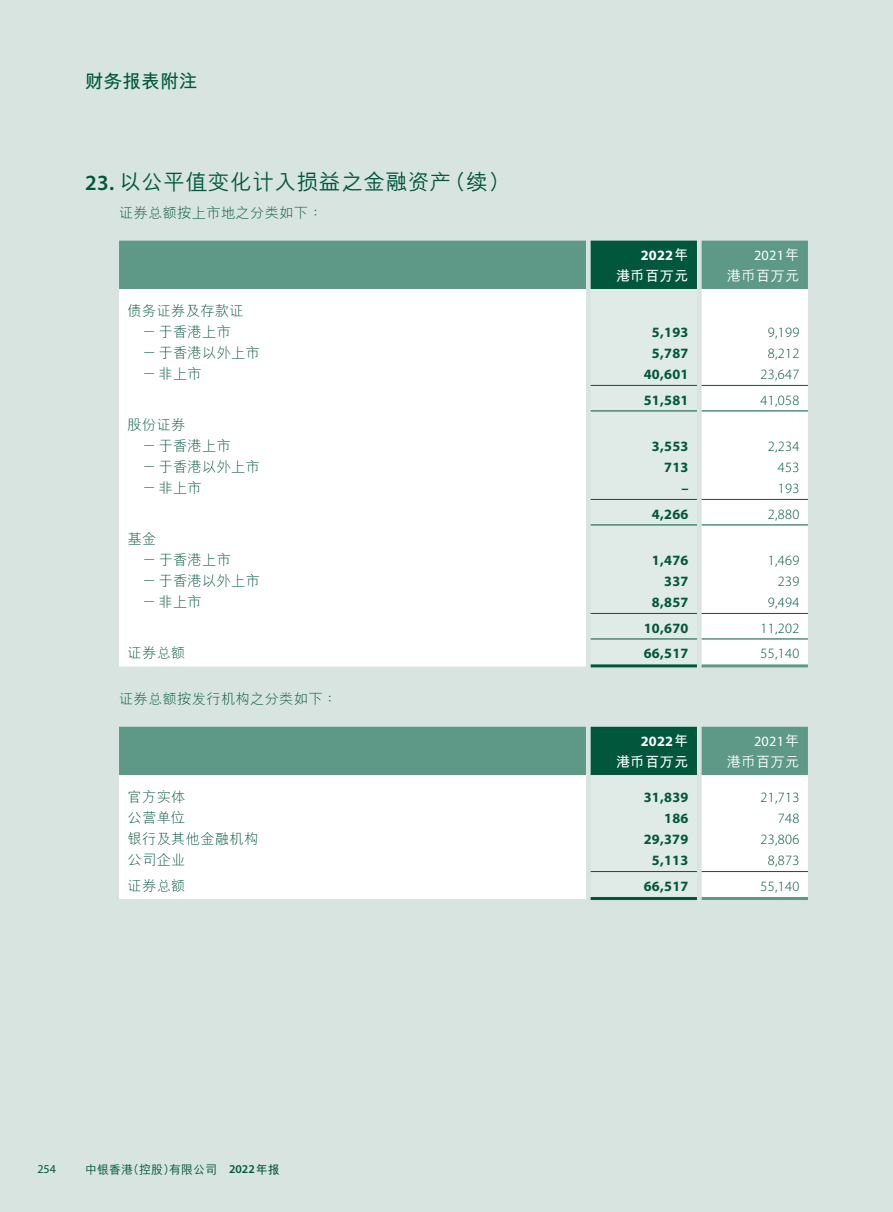
<style>
.page{position:relative;width:893px;height:1212px;background:#fff}
.page>*{position:absolute;margin:0;border:0;box-sizing:border-box;transform-origin:0 0}
.t1{font:500 21.75px "M Hei HKS";letter-spacing:.02em;color:#00573c}
.t2{font:700 18.75px "M Hei HKS";color:#00573c}
.t3{font:300 14.25px/21px "M Hei HKS";letter-spacing:.02em;color:#00573c}
.t4{font:300 14.25px "Myriad Pro";letter-spacing:.02em;color:#00573c}
.t5{font:700 14.25px "Myriad Pro";letter-spacing:.02em;color:#00573c}
.t6{font:700 14.25px "Myriad Pro";letter-spacing:.02em;color:#fff}
.t7{font:14.25px "Myriad Pro";letter-spacing:.02em;color:#fff}
.t8{font:700 14.25px "M Hei HKS";letter-spacing:.02em;color:#fff}
.t9{font:500 14.25px "M Hei HKS";letter-spacing:.02em;color:#fff}
.t10{font:500 12px "M Hei HKS";color:#00573c}
.t11{font:12px "Myriad Pro";color:#00573c}
.s1{font-family:"Myriad Pro";font-weight:600}
.s2{font-family:"M Hei HKS"}
.s3{font-family:"M Hei HKS";font-weight:500}
.s4{font-weight:700}
</style>
<div class="page">
<div style="left:0;top:0;width:892px;height:1212px;background:#d7e4e0"></div>
<svg style="left:119px;top:241px;width:689px;height:425px;background:#e6efec"></svg>
<hr style="left:591px;top:385px;width:106px;height:1px;background:#00573c">
<hr style="left:702px;top:385px;width:106px;height:1px;background:#00573c">
<hr style="left:591px;top:411px;width:106px;height:1px;background:#00573c">
<hr style="left:702px;top:411px;width:106px;height:1px;background:#00573c">
<hr style="left:591px;top:499px;width:106px;height:1px;background:#00573c">
<hr style="left:702px;top:499px;width:106px;height:1px;background:#00573c">
<hr style="left:591px;top:525px;width:106px;height:1px;background:#00573c">
<hr style="left:702px;top:525px;width:106px;height:1px;background:#00573c">
<hr style="left:591px;top:613px;width:106px;height:1px;background:#00573c">
<hr style="left:702px;top:613px;width:106px;height:1px;background:#00573c">
<hr style="left:591px;top:639px;width:106px;height:1px;background:#00573c">
<hr style="left:702px;top:639px;width:106px;height:1px;background:#00573c">
<hr style="left:591px;top:664px;width:106px;height:3px;background:#00573c">
<hr style="left:702px;top:664px;width:106px;height:3px;background:#5e9988">
<svg style="left:119px;top:727px;width:689px;height:172px;background:#caddd7"></svg>
<hr style="left:591px;top:871px;width:106px;height:1px;background:#00573c">
<hr style="left:702px;top:871px;width:106px;height:1px;background:#00573c">
<hr style="left:591px;top:897px;width:106px;height:3px;background:#00573c">
<hr style="left:702px;top:897px;width:106px;height:3px;background:#5e9988">
<h2 class="t2" style="left:85px;top:67px;width:114px">財務報表附註</h2>
<h1 class="t1" style="left:85px;top:166px;width:427px"><span class="s1">23.</span> 以公平值變化計入損益之金融資產（續）</h1>
<p class="t3" style="left:119px;top:201px;width:205px">證券總額按上市地之分類如下：</p>
<p class="t3" style="left:128px;top:300px;width:118px;text-align:center">債務證券及存款證－於香港上市</p>
<p class="t6" style="left:641px;top:246px;width:49px">2022<span class="s2">年</span></p>
<p class="t7" style="left:754px;top:246px;width:47px">2021<span class="s3">年</span></p>
<p class="t8" style="left:616px;top:265px;width:74px">港幣百萬元</p>
<p class="t9" style="left:727px;top:265px;width:74px">港幣百萬元</p>
<p class="t5" style="left:652px;top:323px;width:38px">5,193</p>
<p class="t4" style="left:768px;top:325px;width:33px">9,199</p>
<p class="t3" style="left:142px;top:342px;width:119px">－於香港以外上市</p>
<p class="t5" style="left:652px;top:344px;width:38px">5,787</p>
<p class="t4" style="left:768px;top:346px;width:33px">8,212</p>
<p class="t3" style="left:142px;top:363px;width:61px">－非上市</p>
<p class="t5" style="left:644px;top:365px;width:46px">40,601</p>
<p class="t4" style="left:761px;top:367px;width:40px">23,647</p>
<p class="t5" style="left:644px;top:391px;width:46px">51,581</p>
<p class="t4" style="left:761px;top:392px;width:40px">41,058</p>
<p class="t3" style="left:142px;top:414px;width:90px;text-indent:-15px">股份證券<br>－於香港上市</p>
<p class="t5" style="left:652px;top:437px;width:38px">3,553</p>
<p class="t4" style="left:768px;top:439px;width:33px">2,234</p>
<p class="t3" style="left:142px;top:456px;width:119px">－於香港以外上市</p>
<p class="t5" style="left:664px;top:458px;width:26px">713</p>
<p class="t4" style="left:778px;top:460px;width:23px">453</p>
<p class="t3" style="left:142px;top:477px;width:61px">－非上市</p>
<p class="t5" style="left:681px;top:479px;width:9px">–</p>
<p class="t4" style="left:778px;top:481px;width:23px">193</p>
<p class="t5" style="left:652px;top:505px;width:38px">4,266</p>
<p class="t4" style="left:768px;top:506px;width:33px">2,880</p>
<p class="t3" style="left:142px;top:528px;width:90px;text-indent:-15px">基金<br>－於香港上市</p>
<p class="t5" style="left:652px;top:551px;width:38px">1,476</p>
<p class="t4" style="left:768px;top:553px;width:33px">1,469</p>
<p class="t3" style="left:142px;top:570px;width:119px">－於香港以外上市</p>
<p class="t5" style="left:664px;top:572px;width:26px">337</p>
<p class="t4" style="left:778px;top:574px;width:23px">239</p>
<p class="t3" style="left:142px;top:591px;width:61px">－非上市</p>
<p class="t5" style="left:652px;top:593px;width:38px">8,857</p>
<p class="t4" style="left:768px;top:595px;width:33px">9,494</p>
<p class="t5" style="left:644px;top:619px;width:46px">10,670</p>
<p class="t4" style="left:761px;top:620px;width:40px">11,202</p>
<p class="t3" style="left:128px;top:642px;width:59px">證券總額</p>
<p class="t5" style="left:644px;top:644px;width:46px">66,517</p>
<p class="t4" style="left:761px;top:646px;width:40px">55,140</p>
<p class="t3" style="left:119px;top:687px;width:220px">證券總額按發行機構之分類如下：</p>
<p class="t6" style="left:641px;top:732px;width:49px">2022<span class="s2">年</span></p>
<p class="t7" style="left:754px;top:732px;width:47px">2021<span class="s3">年</span></p>
<p class="t8" style="left:616px;top:751px;width:74px">港幣百萬元</p>
<p class="t9" style="left:727px;top:751px;width:74px">港幣百萬元</p>
<p class="t3" style="left:128px;top:786px;width:59px">官方實體</p>
<p class="t5" style="left:644px;top:788px;width:46px">31,839</p>
<p class="t4" style="left:761px;top:790px;width:40px">21,713</p>
<p class="t3" style="left:128px;top:807px;width:59px">公營單位</p>
<p class="t5" style="left:664px;top:809px;width:26px">186</p>
<p class="t4" style="left:778px;top:811px;width:23px">748</p>
<p class="t3" style="left:128px;top:828px;width:132px">銀行及其他金融機構</p>
<p class="t5" style="left:644px;top:830px;width:46px">29,379</p>
<p class="t4" style="left:761px;top:832px;width:40px">23,806</p>
<p class="t3" style="left:128px;top:849px;width:59px">公司企業</p>
<p class="t5" style="left:652px;top:851px;width:38px">5,113</p>
<p class="t4" style="left:768px;top:853px;width:33px">8,873</p>
<p class="t3" style="left:128px;top:875px;width:59px">證券總額</p>
<p class="t5" style="left:644px;top:877px;width:46px">66,517</p>
<p class="t4" style="left:761px;top:878px;width:40px">55,140</p>
<p class="t11" style="left:37px;top:1161px;width:20px">254</p>
<p class="t10" style="left:85px;top:1160px;width:196px">中銀香港（控股）有限公司 <span class="s1">2022</span><span class="s4">年報</span></p>
</div>
